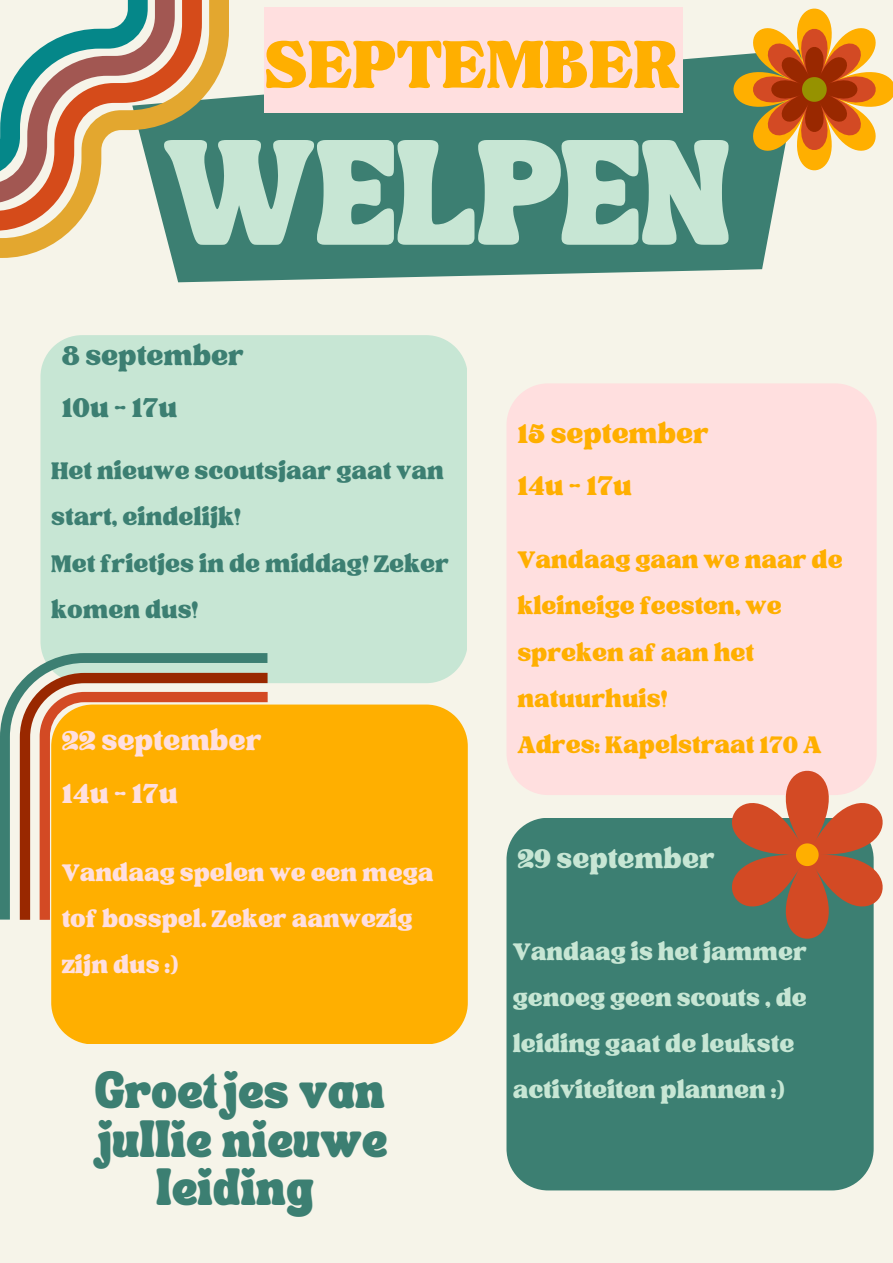
<style>
.page{position:relative;width:893px;height:1263px;background:#f6f4e9}
.page>*{position:absolute;margin:0;border:0;box-sizing:border-box;transform-origin:0 0}
.t1{font:92.47px "TAN Tangkiwood Display";color:#ffaf00}
.t2{font:72.75px "TANSONGBIRD";color:#c7e6d4}
.t3{font:38.03px "TAN Tangkiwood Display";color:#ffdfdf}
.t4{font:37.58px/52px "TAN Tangkiwood Display";color:#3c7f72}
.t5{font:37.5px "TAN Tangkiwood Display";color:#c7e6d4}
.t6{font:37.42px/51.8px "TAN Tangkiwood Display";color:#ffaf00}
.t7{font:33px/46.1px "TAN Tangkiwood Display";color:#ffaf00}
.t8{font:33px/46.1px "TAN Tangkiwood Display";color:#3c7f72}
.t9{font:33px/46.1px "TAN Tangkiwood Display";color:#c7e6d4;text-align:justify}
.t10{font:33px/46.1px "TAN Tangkiwood Display";color:#ffdfdf}
.t11{font:25.5px/48.4px "TANSONGBIRD";letter-spacing:.025em;color:#3c7f72;text-align:center}
</style>
<div class="page">
<svg style="left:229px;top:49px;width:548px;height:233px;background:#49877a"></svg>
<div style="left:264px;top:7px;width:418px;height:105px;background:#ffdfdf"></div>
<div style="left:40px;top:335px;width:427px;height:348px;background:#c7e6d4"></div>
<div style="left:506px;top:383px;width:371px;height:412px;background:#ffdfdf"></div>
<div style="left:51px;top:704px;width:417px;height:340px;background:#ffaf00"></div>
<div style="left:506px;top:818px;width:368px;height:372px;background:#3c7f72"></div>
<svg style="left:0;top:653px;width:267px;height:266px;background:#e5a62d"></svg>
<svg style="left:0;top:0;width:229px;height:382px"></svg>
<svg style="left:715px;top:8px;width:178px;height:181px"></svg>
<svg style="left:682px;top:747px;width:201px;height:216px;background:#a68b79"></svg>
<svg style="left:796px;top:843px;width:23px;height:23px"></svg>
<h1 class="t1" style="left:264px;top:30px;width:418px">SEPTEMBER</h1>
<h2 class="t2" style="left:163px;top:177px;width:569px">WELPEN</h2>
<p class="t4" style="left:62px;top:331px;width:184px">8 september<br>10u -17u</p>
<p class="t8" style="left:51px;top:449px;width:399px">Het nieuwe scoutsjaar gaat van start, eindelijk!<br>Metfrietjes in demiddag! Zeker komen dus!</p>
<p class="t6" style="left:517px;top:409px;width:193px">15 september<br>14u -17u</p>
<p class="t7" style="left:517px;top:538px;width:327px">Vandaag gaanwe naar de kleineige feesten,we spreken af aan het natuurhuis!</p>
<p class="t3" style="left:62px;top:727px;width:202px">22 september</p>
<p class="t7" style="left:517px;top:722px;width:306px">Adres: Kapelstraat 170 A</p>
<p class="t3" style="left:62px;top:779px;width:118px">14u -17u</p>
<p class="t10" style="left:62px;top:850px;width:373px">Vandaag spelenwe eenmega tof bosspel. Zeker aanwezig zijn dus :)</p>
<p class="t5" style="left:517px;top:845px;width:199px">29 september</p>
<p class="t9" style="left:513px;top:929px;width:296px">Vandaag is het jammer genoeg geen scouts , de leiding gaat de leukste</p>
<p class="t11" style="left:96px;top:1075px;width:290px">Groetjes van</p>
<p class="t9" style="left:513px;top:1068px;width:273px">activiteiten plannen :)</p>
<p class="t11" style="left:93px;top:1124px;width:295px">jullie nieuwe leiding</p>
</div>
